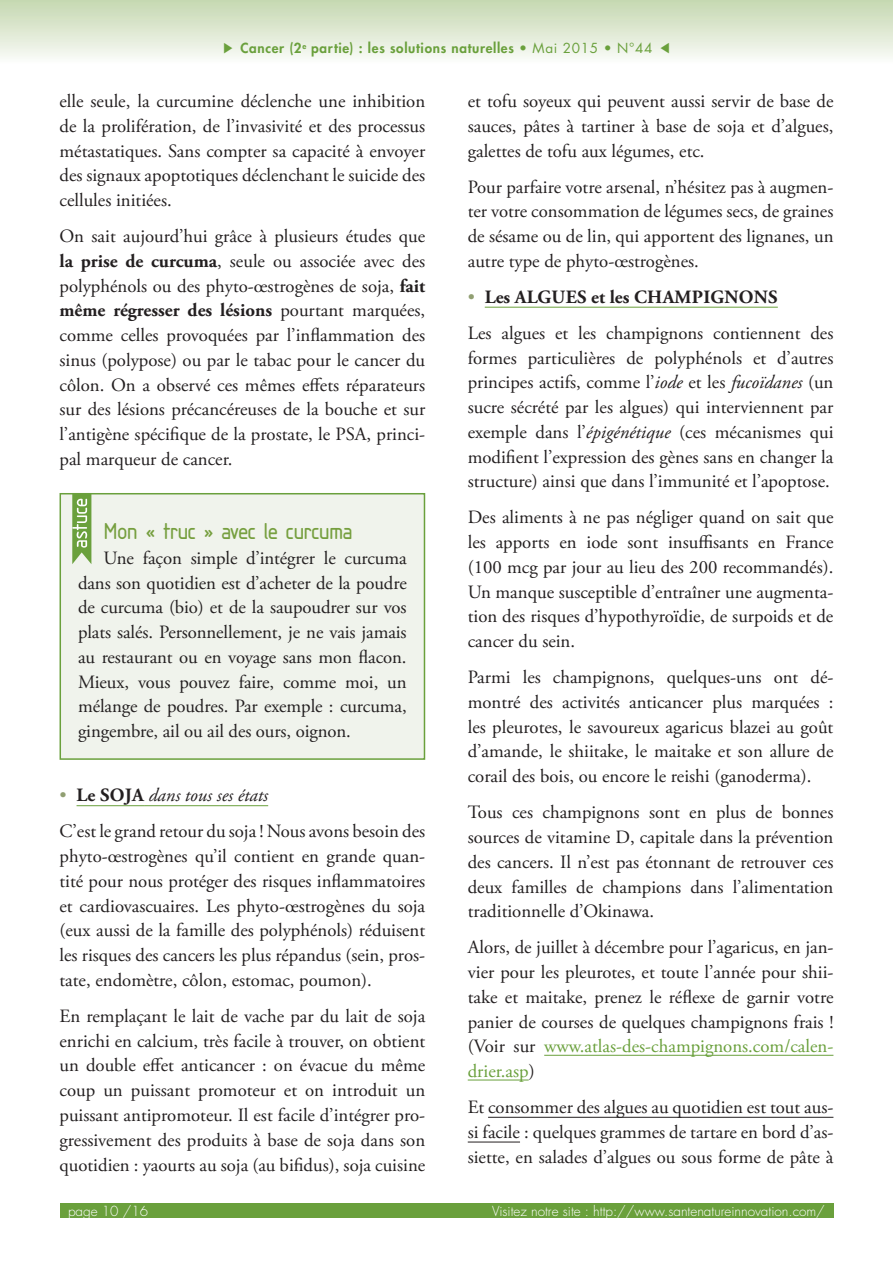
<style>
.page{position:relative;width:893px;height:1263px;background:#fff}
.page>*{position:absolute;margin:0;border:0;box-sizing:border-box;transform-origin:0 0}
.t1{font:24px "Isonorm SA Regular";letter-spacing:-.01em;color:#769f3f}
.t2{font:18.75px/24.8px "Adobe Garamond Pro";color:#231f20;text-align:justify}
.t3{font:300 13.5px "Futura";color:#fff}
.t4{font:800 13.5px "Futura";letter-spacing:.05em;color:#6aa03c}
.s1{font-family:"Gulim";font-weight:400}
.s2{font-weight:400}
.s3{font-weight:700}
.s4{color:#919f72}
.s5{font-style:italic}
.s6{color:#6aa03c}
</style>
<div class="page">
<div style="left:0;top:0;width:893px;height:64px;background:linear-gradient(to bottom,#c5d7b0,#fbfcf9)"></div>
<div style="left:60px;top:1203px;width:773px;height:15px;background:#6aa03c"></div>
<hr style="left:77px;top:805px;width:67px;height:1px;background:#6aa03c">
<hr style="left:144px;top:805px;width:124px;height:1px;background:#6aa03c">
<div style="left:60px;top:494px;width:364px;height:265px;background:#f0f3ec"></div>
<div style="left:60px;top:493px;width:365px;height:267px;border:2px solid #6aa03c"></div>
<svg style="left:72px;top:493px;width:19px;height:71px"></svg>
<hr style="left:485px;top:307px;width:293px;height:1px;background:#6aa03c">
<hr style="left:544px;top:1055px;width:289px;height:1px;background:#6aa03c">
<hr style="left:468px;top:1079px;width:61px;height:1px;background:#6aa03c">
<hr style="left:488px;top:1117px;width:345px;height:1px;background:#231f20">
<hr style="left:468px;top:1142px;width:52px;height:1px;background:#231f20">
<p class="t4" style="left:221px;top:39px;width:452px"><span class="s1">▶</span> Cancer (2<sup>e</sup> partie) : les solutions naturelles <span class="s2">• Mai 2015 • N°44</span> <span class="s1">◀</span></p>
<p class="t2" style="left:60px;top:89px;width:367px">elle seule, la curcumine déclenche une inhibition de la prolifération, de l’invasivité et des processus métastatiques. Sans compter sa capacité à envoyer des signaux apoptotiques déclenchant le suicide des cellules initiées.</p>
<p class="t2" style="left:60px;top:224px;width:367px">On sait aujourd’hui grâce à plusieurs études que <span class="s3">la prise de curcuma</span>, seule ou associée avec des polyphénols ou des phyto-œstrogènes de soja, <span class="s3">fait même régresser des lésions</span> pourtant marquées, comme celles provoquées par l’inflammation des sinus (polypose) ou par le tabac pour le cancer du côlon. On a observé ces mêmes effets réparateurs sur des lésions précancéreuses de la bouche et sur l’antigène spécifique de la prostate, le PSA, princi&shy;pal marqueur de cancer.</p>
<p class="t1" style="left:104px;top:518px;width:250px">Mon « truc » avec le curcuma</p>
<p class="t2" style="left:78px;top:546px;width:330px;text-indent:26px">Une façon simple d’intégrer le curcuma dans son quotidien est d’acheter de la poudre de curcuma (bio) et de la saupoudrer sur vos plats salés. Personnellement, je ne vais jamais au restaurant ou en voyage sans mon flacon.<br>Mieux, vous pouvez faire, comme moi, un mélange de poudres. Par exemple : curcuma, gingembre, ail ou ail des ours, oignon.</p>
<p class="t2" style="left:60px;top:778px;width:367px;line-height:36px"><span class="s4">•</span> <span class="s3">Le SOJA</span> <span class="s5">dans tous ses états<br></span>C’est le grand retour du soja ! Nous avons besoin des</p>
<p class="t2" style="left:60px;top:844px;width:367px">phyto-œstrogènes qu’il contient en grande quan&shy;tité pour nous protéger des risques inflammatoires et cardiovascuaires. Les phyto-œstrogènes du soja (eux aussi de la famille des polyphénols) réduisent les risques des cancers les plus répandus (sein, pros&shy;tate, endomètre, côlon, estomac, poumon).</p>
<p class="t2" style="left:60px;top:1004px;width:367px">En remplaçant le lait de vache par du lait de soja enrichi en calcium, très facile à trouver, on obtient un double effet anticancer : on évacue du même coup un puissant promoteur et on introduit un puissant antipromoteur. Il est facile d’intégrer pro&shy;gressivement des produits à base de soja dans son quotidien : yaourts au soja (au bifidus), soja cuisine</p>
<p class="t2" style="left:468px;top:89px;width:367px">et tofu soyeux qui peuvent aussi servir de base de sauces, pâtes à tartiner à base de soja et d’algues, galettes de tofu aux légumes, etc.</p>
<p class="t2" style="left:468px;top:175px;width:367px">Pour parfaire votre arsenal, n’hésitez pas à augmen&shy;ter votre consommation de légumes secs, de graines de sésame ou de lin, qui apportent des lignanes, un autre type de phyto-œstrogènes.</p>
<p class="t2" style="left:468px;top:280px;width:367px;line-height:36px"><span class="s4">•</span> <span class="s3">Les ALGUES et les CHAMPIGNONS<br></span>Les algues et les champignons contiennent des</p>
<p class="t2" style="left:468px;top:346px;width:367px">formes particulières de polyphénols et d’autres principes actifs, comme l’<span class="s5">iode</span> et les <span class="s5">fucoïdanes</span> (un sucre sécrété par les algues) qui interviennent par exemple dans l’<span class="s5">épigénétique</span> (ces mécanismes qui modifient l’expression des gènes sans en changer la structure) ainsi que dans l’immunité et l’apoptose.</p>
<p class="t2" style="left:468px;top:506px;width:367px">Des aliments à ne pas négliger quand on sait que les apports en iode sont insuffisants en France (100 mcg par jour au lieu des 200 recommandés).<br>Un manque susceptible d’entraîner une augmenta&shy;tion des risques d’hypothyroïdie, de surpoids et de cancer du sein.</p>
<p class="t2" style="left:468px;top:665px;width:367px">Parmi les champignons, quelques-uns ont dé&shy;montré des activités anticancer plus marquées : les pleurotes, le savoureux agaricus blazei au goût d’amande, le shiitake, le maitake et son allure de corail des bois, ou encore le reishi (ganoderma).</p>
<p class="t2" style="left:468px;top:800px;width:367px">Tous ces champignons sont en plus de bonnes sources de vitamine D, capitale dans la prévention des cancers. Il n’est pas étonnant de retrouver ces deux familles de champions dans l’alimentation traditionnelle d’Okinawa.</p>
<p class="t2" style="left:468px;top:935px;width:367px">Alors, de juillet à décembre pour l’agaricus, en jan&shy;vier pour les pleurotes, et toute l’année pour shii&shy;take et maitake, prenez le réflexe de garnir votre panier de courses de quelques champignons frais ! (Voir sur <span class="s6">www.atlas-des-champignons.com/calen&shy;drier.asp</span>)</p>
<p class="t2" style="left:468px;top:1095px;width:367px">Et consommer des algues au quotidien est tout aus&shy;si facile : quelques grammes de tartare en bord d’as&shy;siette, en salades d’algues ou sous forme de pâte à</p>
<p class="t3" style="left:68px;top:1202px;width:82px">page 10 /16</p>
<p class="t3" style="left:492px;top:1202px;width:334px">Visitez notre site : http://www.santenatureinnovation.com/</p>
</div>
